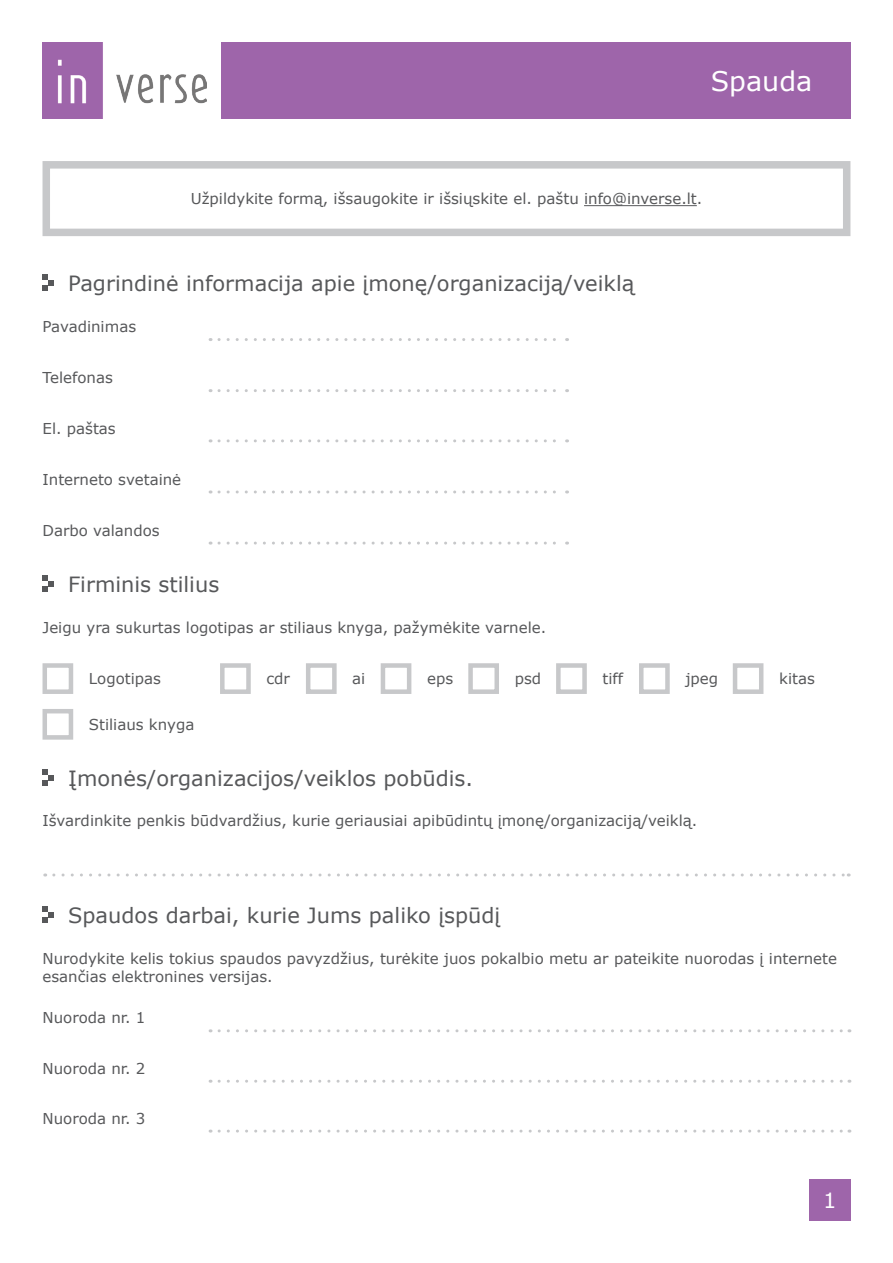
<style>
.page{position:relative;width:893px;height:1263px;background:#fff}
.page>*{position:absolute;margin:0;border:0;box-sizing:border-box;transform-origin:0 0}
.t1{font:27px "Verdana";color:#fff}
.t2{font:21px "Verdana";color:#57585a}
.t3{font:21px "Verdana";color:#fff}
.t4{font:15px/18px "Verdana";color:#57585a}
</style>
<div class="page">
<img style="left:43px;top:43px;width:163px;height:76px">
<div style="left:221px;top:43px;width:629px;height:76px;background:#9e65aa"></div>
<div style="left:43px;top:161px;width:807px;height:75px;background:#fff;border:8px solid #c7c8ca"></div>
<svg style="left:54px;top:873px;width:795px;height:3px"></svg>
<div style="left:809px;top:1179px;width:41px;height:41px;background:#9e65aa"></div>
<svg style="left:219px;top:338px;width:349px;height:3px"></svg>
<svg style="left:219px;top:1029px;width:631px;height:3px"></svg>
<svg style="left:219px;top:1080px;width:631px;height:3px"></svg>
<svg style="left:219px;top:1129px;width:631px;height:3px"></svg>
<svg style="left:219px;top:389px;width:349px;height:3px"></svg>
<svg style="left:219px;top:439px;width:349px;height:3px"></svg>
<svg style="left:219px;top:490px;width:349px;height:3px"></svg>
<svg style="left:219px;top:542px;width:349px;height:3px"></svg>
<div style="left:43px;top:663px;width:30px;height:31px;background:#fff;border:4px solid #c7c8ca"></div>
<div style="left:43px;top:709px;width:30px;height:31px;background:#fff;border:4px solid #c7c8ca"></div>
<div style="left:220px;top:663px;width:31px;height:31px;background:#fff;border:4px solid #c7c8ca"></div>
<div style="left:306px;top:663px;width:31px;height:31px;background:#fff;border:4px solid #c7c8ca"></div>
<div style="left:381px;top:663px;width:30px;height:31px;background:#fff;border:4px solid #c7c8ca"></div>
<div style="left:468px;top:663px;width:31px;height:31px;background:#fff;border:4px solid #c7c8ca"></div>
<div style="left:556px;top:663px;width:31px;height:31px;background:#fff;border:4px solid #c7c8ca"></div>
<div style="left:639px;top:663px;width:31px;height:31px;background:#fff;border:4px solid #c7c8ca"></div>
<div style="left:733px;top:663px;width:30px;height:31px;background:#fff;border:4px solid #c7c8ca"></div>
<svg style="left:43px;top:275px;width:10px;height:16px"></svg>
<svg style="left:43px;top:576px;width:10px;height:16px"></svg>
<svg style="left:43px;top:770px;width:10px;height:16px"></svg>
<svg style="left:43px;top:906px;width:10px;height:16px"></svg>
<hr style="left:584px;top:205px;width:113px;height:1px;background:#57585a">
<h1 class="t1" style="left:711px;top:64px;width:103px">Spauda</h1>
<p class="t4" style="left:191px;top:189px;width:513px">Užpildykite formą, išsaugokite ir išsiųskite el. paštu info@inverse.lt.</p>
<h2 class="t2" style="left:68px;top:270px;width:568px">Pagrindinė informacija apie įmonę/organizaciją/veiklą</h2>
<p class="t4" style="left:43px;top:317px;width:95px">Pavadinimas</p>
<p class="t4" style="left:43px;top:368px;width:72px">Telefonas</p>
<p class="t4" style="left:43px;top:419px;width:75px">El. paštas</p>
<p class="t4" style="left:43px;top:470px;width:140px">Interneto svetainė</p>
<p class="t4" style="left:43px;top:521px;width:119px">Darbo valandos</p>
<h2 class="t2" style="left:68px;top:571px;width:153px">Firminis stilius</h2>
<p class="t4" style="left:43px;top:618px;width:505px">Jeigu yra sukurtas logotipas ar stiliaus knyga, pažymėkite varnele.</p>
<p class="t4" style="left:89px;top:669px;width:74px">Logotipas</p>
<p class="t4" style="left:89px;top:715px;width:107px">Stiliaus knyga</p>
<p class="t4" style="left:266px;top:669px;width:25px">cdr</p>
<p class="t4" style="left:352px;top:669px;width:15px">ai</p>
<p class="t4" style="left:427px;top:669px;width:28px">eps</p>
<p class="t4" style="left:515px;top:669px;width:28px">psd</p>
<p class="t4" style="left:602px;top:669px;width:22px">tiff</p>
<p class="t4" style="left:685px;top:669px;width:34px">jpeg</p>
<p class="t4" style="left:779px;top:669px;width:37px">kitas</p>
<h2 class="t2" style="left:68px;top:765px;width:406px">Įmonės/organizacijos/veiklos pobūdis.</h2>
<p class="t4" style="left:43px;top:811px;width:656px">Išvardinkite penkis būdvardžius, kurie geriausiai apibūdintų įmonę/organizaciją/veiklą.</p>
<h2 class="t2" style="left:68px;top:901px;width:434px">Spaudos darbai, kurie Jums paliko įspūdį</h2>
<p class="t4" style="left:43px;top:949px;width:796px">Nurodykite kelis tokius spaudos pavyzdžius, turėkite juos pokalbio metu ar pateikite nuorodas į internete esančias elektronines versijas.</p>
<p class="t4" style="left:43px;top:1008px;width:105px">Nuoroda nr. 1</p>
<p class="t4" style="left:43px;top:1059px;width:105px">Nuoroda nr. 2</p>
<p class="t4" style="left:43px;top:1109px;width:105px">Nuoroda nr. 3</p>
<h2 class="t3" style="left:823px;top:1187px;width:15px">1</h2>
</div>
